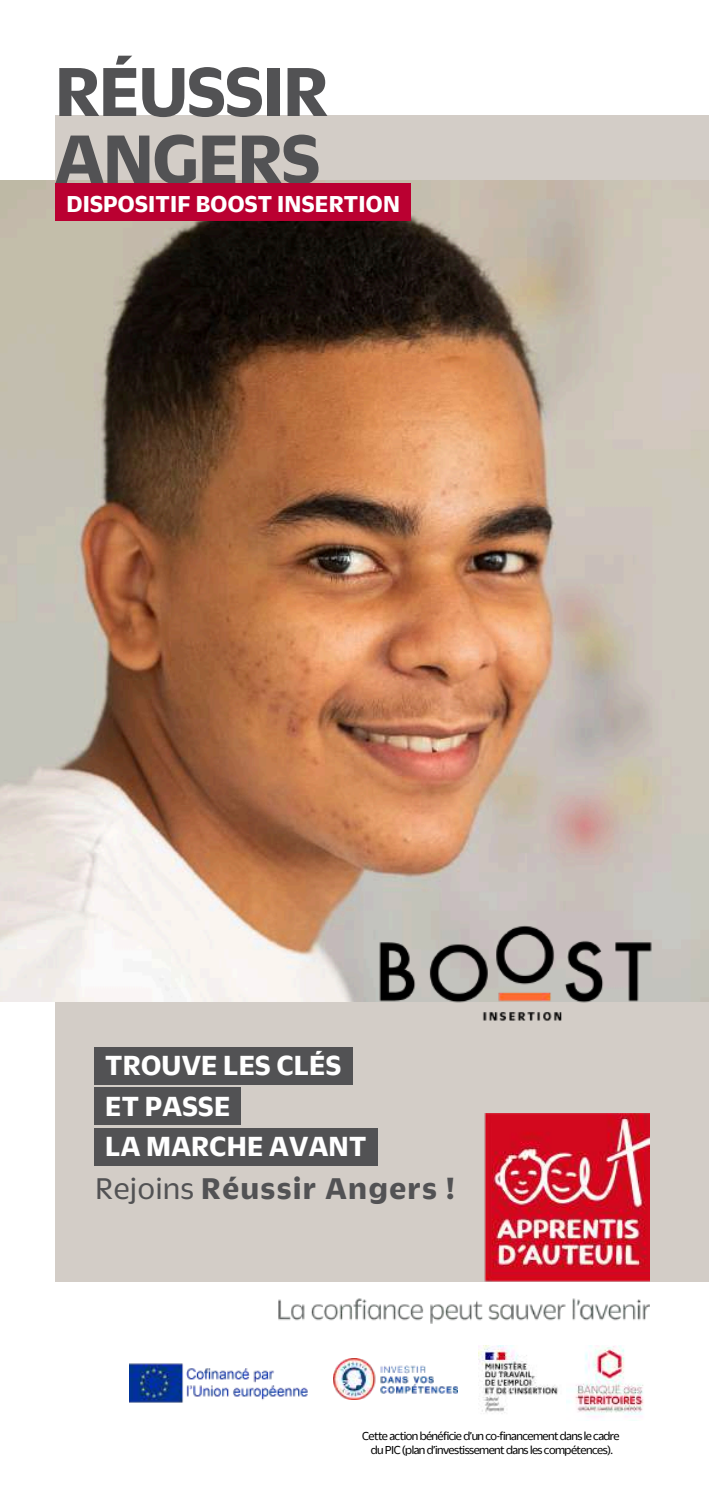
<style>
.page{position:relative;width:709px;height:1489px;background:#fff}
.page>*{position:absolute;margin:0;border:0;box-sizing:border-box;transform-origin:0 0}
.t1{font:700 75px/67.5px "Duplicate Sans";letter-spacing:-.015em;color:#525254}
.t2{font:700 32.5px "Duplicate Sans";letter-spacing:.055em;color:#525254}
.t3{font:700 30px "Duplicate Sans";letter-spacing:.01em;color:#fff}
.t4{font:700 25px "Duplicate Sans";letter-spacing:.01em;color:#fff}
.t5{font:12.5px/13.5px "Duplicate Sans";letter-spacing:-.04em;color:#000;text-align:center}
.s1{font-weight:400}
</style>
<div class="page">
<div style="left:55px;top:115px;width:654px;height:1167px;background:#d3cdc7"></div>
<img style="left:0;top:180px;width:709px;height:821px">
<div style="left:55px;top:183px;width:355px;height:37px;background:#ba0031"></div>
<div style="left:94px;top:1128px;width:283px;height:37px;background:#525254"></div>
<div style="left:94px;top:1088px;width:146px;height:37px;background:#525254"></div>
<div style="left:94px;top:1047px;width:258px;height:37px;background:#525254"></div>
<img style="left:261px;top:1113px;width:388px;height:211px">
<img style="left:566px;top:1345px;width:78px;height:72px">
<img style="left:478px;top:1346px;width:80px;height:68px">
<img style="left:333px;top:1358px;width:124px;height:42px">
<img style="left:369px;top:913px;width:302px;height:108px">
<img style="left:130px;top:1363px;width:178px;height:40px">
<h1 class="t1" style="left:55px;top:56px;width:275px">RÉUSSIR<br>ANGERS</h1>
<h3 class="t4" style="left:66px;top:190px;width:335px">DISPOSITIF BOOST INSERTION</h3>
<h3 class="t3" style="left:105px;top:1049px;width:238px">TROUVE LES CLÉS</h3>
<h3 class="t3" style="left:105px;top:1090px;width:127px">ET PASSE</h3>
<h3 class="t3" style="left:105px;top:1130px;width:263px">LA MARCHE AVANT</h3>
<h2 class="t2" style="left:95px;top:1171px;width:361px"><span class="s1">Rejoins</span> Réussir Angers !</h2>
<p class="t5" style="left:362px;top:1429px;width:259px">Cetteactionbénéficied’unco-financementdans lecadre duPIC(pland’investissementdans lescompétences).</p>
</div>
